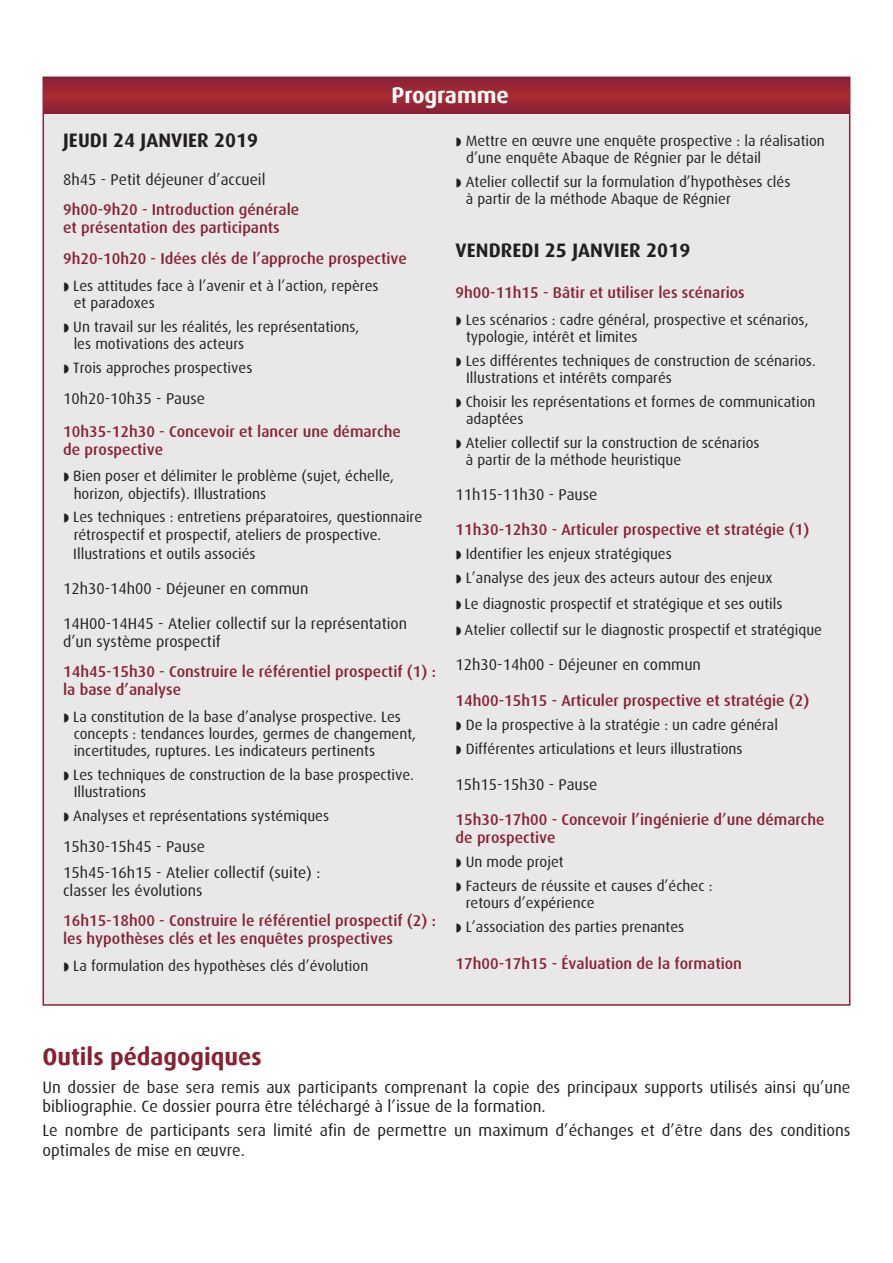
<style>
.page{position:relative;width:893px;height:1263px;background:#fff}
.page>*{position:absolute;margin:0;border:0;box-sizing:border-box;transform-origin:0 0}
.t1{font:700 24px "Dax";color:#892034}
.t2{font:700 22.5px "Dax";color:#fff}
.Texte_courant_Descri{font:700 19.5px "Dax";letter-spacing:.005em;color:#231f20}
.t3{font:16.5px/19.5px "Dax";color:#231f20}
.Texte_courant_Descri-2{font:500 15.75px/18px "Dax";color:#892034}
.Texte_courant_Descri-3{font:15.75px/18px "Dax";color:#231f20}
.Texte_courant_Descri-4{font:15px/17.2px "Dax";color:#231f20}
</style>
<div class="page">
<div style="left:43px;top:77px;width:807px;height:929px;background:#e9e8e8;border:2px solid #892034"></div>
<svg style="left:44px;top:77px;width:805px;height:37px;background:#972533"></svg>
<p class="t2" style="left:391px;top:83px;width:119px">Programme</p>
<p class="Texte_courant_Descri-4" style="left:466px;top:132px;width:361px">Mettre en œuvre une enquête prospective : la réalisation d’une enquête Abaque de Régnier par le détail</p>
<p class="Texte_courant_Descri-4" style="left:466px;top:173px;width:326px">Atelier collectif sur la formulation d’hypothèses clés à partir de la méthode Abaque de Régnier</p>
<p class="Texte_courant_Descri" style="left:456px;top:240px;width:236px">VENDREDI 25 JANVIER 2019</p>
<p class="Texte_courant_Descri-2" style="left:456px;top:284px;width:291px">9h00-11h15 - Bâtir et utiliser les scénarios</p>
<p class="Texte_courant_Descri-4" style="left:466px;top:311px;width:344px">Les scénarios : cadre général, prospective et scénarios, typologie, intérêt et limites</p>
<p class="Texte_courant_Descri-4" style="left:466px;top:352px;width:351px">Les différentes techniques de construction de scénarios.<br>Illustrations et intérêts comparés</p>
<p class="Texte_courant_Descri-4" style="left:466px;top:393px;width:351px">Choisir les représentations et formes de communication adaptées</p>
<p class="Texte_courant_Descri-4" style="left:466px;top:434px;width:295px">Atelier collectif sur la construction de scénarios à partir de la méthode heuristique</p>
<p class="Texte_courant_Descri-3" style="left:456px;top:486px;width:143px">11h15-11h30 - Pause</p>
<p class="Texte_courant_Descri-2" style="left:456px;top:521px;width:355px">11h30-12h30 - Articuler prospective et stratégie (1)</p>
<p class="Texte_courant_Descri-4" style="left:466px;top:545px;width:208px">Identifier les enjeux stratégiques</p>
<p class="Texte_courant_Descri-4" style="left:466px;top:569px;width:308px">L’analyse des jeux des acteurs autour des enjeux</p>
<p class="Texte_courant_Descri-4" style="left:465px;top:595px;width:319px">Le diagnostic prospectif et stratégique et ses outils</p>
<p class="Texte_courant_Descri-4" style="left:465px;top:621px;width:359px">Atelier collectif sur le diagnostic prospectif et stratégique</p>
<p class="Texte_courant_Descri-3" style="left:456px;top:655px;width:247px">12h30-14h00 - Déjeuner en commun</p>
<p class="Texte_courant_Descri-2" style="left:456px;top:692px;width:355px">14h00-15h15 - Articuler prospective et stratégie (2)</p>
<p class="Texte_courant_Descri-4" style="left:466px;top:716px;width:314px">De la prospective à la stratégie : un cadre général</p>
<p class="Texte_courant_Descri-4" style="left:466px;top:740px;width:278px">Différentes articulations et leurs illustrations</p>
<p class="Texte_courant_Descri-3" style="left:456px;top:776px;width:143px">15h15-15h30 - Pause</p>
<p class="Texte_courant_Descri-2" style="left:456px;top:811px;width:371px">15h30-17h00 - Concevoir l’ingénierie d’une démarche de prospective</p>
<p class="Texte_courant_Descri-4" style="left:466px;top:853px;width:99px">Un mode projet</p>
<p class="Texte_courant_Descri-4" style="left:466px;top:877px;width:248px">Facteurs de réussite et causes d’échec : retours d’expérience</p>
<p class="Texte_courant_Descri-4" style="left:466px;top:918px;width:220px">L’association des parties prenantes</p>
<p class="Texte_courant_Descri-2" style="left:456px;top:954px;width:288px">17h00-17h15 - Évaluation de la formation</p>
<p class="Texte_courant_Descri" style="left:63px;top:129px;width:197px">JEUDI 24 JANVIER 2019</p>
<p class="Texte_courant_Descri-3" style="left:63px;top:171px;width:204px">8h45 - Petit déjeuner d’accueil</p>
<p class="Texte_courant_Descri-2" style="left:63px;top:201px;width:238px">9h00-9h20 - Introduction générale et présentation des participants</p>
<p class="Texte_courant_Descri-2" style="left:63px;top:250px;width:345px">9h20-10h20 - Idées clés de l’approche prospective</p>
<p class="Texte_courant_Descri-4" style="left:73px;top:277px;width:307px">Les attitudes face à l’avenir et à l’action, repères et paradoxes</p>
<p class="Texte_courant_Descri-4" style="left:73px;top:318px;width:288px">Un travail sur les réalités, les représentations, les motivations des acteurs</p>
<p class="Texte_courant_Descri-4" style="left:73px;top:359px;width:181px">Trois approches prospectives</p>
<p class="Texte_courant_Descri-3" style="left:63px;top:389px;width:143px">10h20-10h35 - Pause</p>
<p class="Texte_courant_Descri-2" style="left:63px;top:422px;width:339px">10h35-12h30 - Concevoir et lancer une démarche de prospective</p>
<p class="Texte_courant_Descri-4" style="left:73px;top:468px;width:322px">Bien poser et délimiter le problème (sujet, échelle, horizon, objectifs). Illustrations</p>
<p class="Texte_courant_Descri-4" style="left:73px;top:509px;width:350px">Les techniques : entretiens préparatoires, questionnaire rétrospectif et prospectif, ateliers de prospective.</p>
<p class="Texte_courant_Descri-4" style="left:73px;top:545px;width:184px">Illustrations et outils associés</p>
<p class="Texte_courant_Descri-3" style="left:63px;top:580px;width:247px">12h30-14h00 - Déjeuner en commun</p>
<p class="Texte_courant_Descri-3" style="left:63px;top:615px;width:346px">14H00-14H45 - Atelier collectif sur la représentation d’un système prospectif</p>
<p class="Texte_courant_Descri-2" style="left:63px;top:663px;width:374px">14h45-15h30 - Construire le référentiel prospectif (1) : la base d’analyse</p>
<p class="Texte_courant_Descri-4" style="left:73px;top:708px;width:344px">La constitution de la base d’analyse prospective. Les concepts : tendances lourdes, germes de changement, incertitudes, ruptures. Les indicateurs pertinents</p>
<p class="Texte_courant_Descri-4" style="left:73px;top:766px;width:342px">Les techniques de construction de la base prospective.<br>Illustrations</p>
<p class="Texte_courant_Descri-4" style="left:73px;top:807px;width:257px">Analyses et représentations systémiques</p>
<p class="Texte_courant_Descri-3" style="left:63px;top:837px;width:143px">15h30-15h45 - Pause</p>
<p class="Texte_courant_Descri-3" style="left:63px;top:864px;width:259px">15h45-16h15 - Atelier collectif (suite) : classer les évolutions</p>
<p class="Texte_courant_Descri-2" style="left:63px;top:912px;width:374px">16h15-18h00 - Construire le référentiel prospectif (2) : les hypothèses clés et les enquêtes prospectives</p>
<p class="Texte_courant_Descri-4" style="left:73px;top:957px;width:297px">La formulation des hypothèses clés d’évolution</p>
<p class="t1" style="left:43px;top:1043px;width:221px">Outils pédagogiques</p>
<p class="t3" style="left:43px;top:1078px;width:809px">Un dossier de base sera remis aux participants comprenant la copie des principaux supports utilisés ainsi qu’une bibliographie. Ce dossier pourra être téléchargé à l’issue de la formation.</p>
<p class="t3" style="left:43px;top:1121px;width:809px">Le nombre de participants sera limité afin de permettre un maximum d’échanges et d’être dans des conditions optimales de mise en œuvre.</p>
</div>
